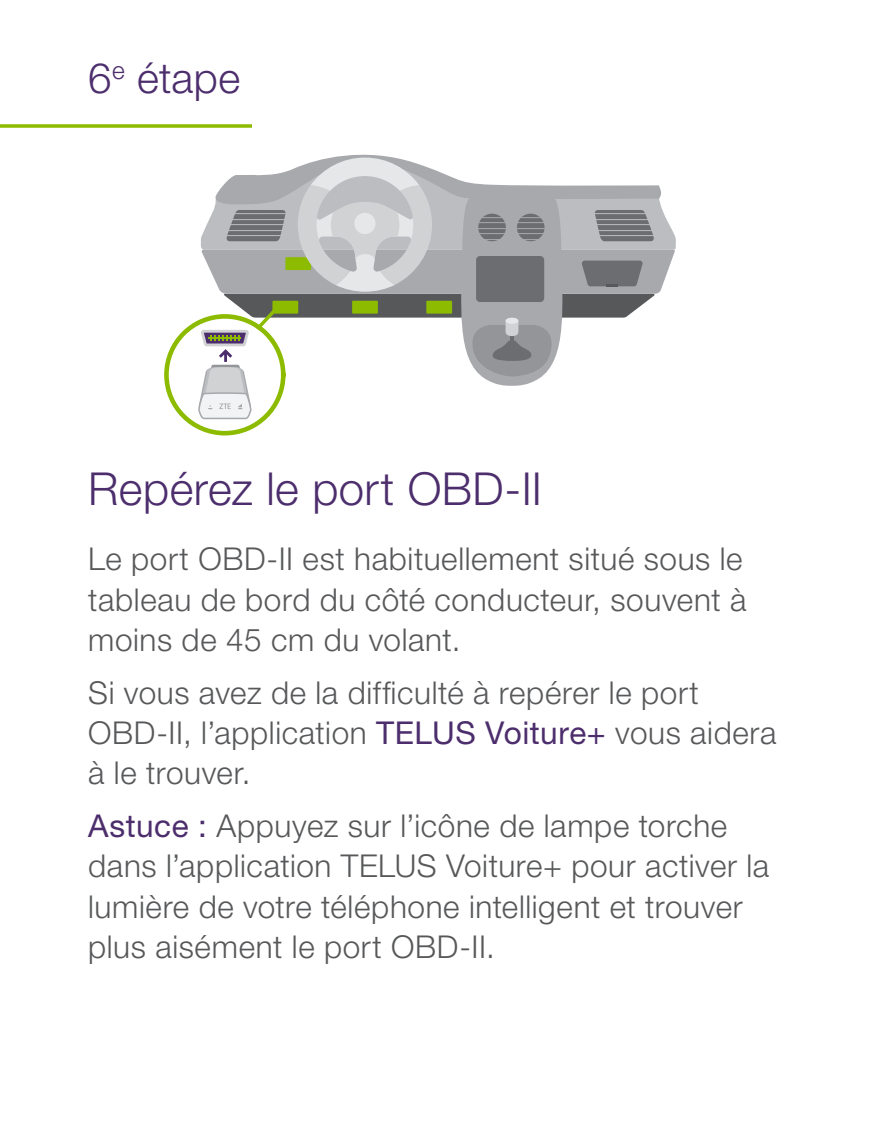
<style>
.page{position:relative;width:882px;height:1134px;background:#fff}
.page>*{position:absolute;margin:0;border:0;box-sizing:border-box;transform-origin:0 0}
.t1{font:300 45.5px "Helvetica Neue LT Std";letter-spacing:.01em;color:#4d2e6d}
.t2{font:300 42px "Helvetica Neue LT Std";letter-spacing:.01em;color:#4d2e6d}
.text{font:300 31.5px/40.2px "Helvetica Neue LT Std";letter-spacing:.02em;color:#57585a}
.s1{font-weight:400;color:#4d2e6d}
</style>
<div class="page">
<svg style="left:164px;top:154px;width:511px;height:282px"></svg>
<svg style="left:0;top:124px;width:252px;height:4px"></svg>
<p class="t2" style="left:88px;top:52px;width:154px">6<sup>e</sup> étape</p>
<p class="t1" style="left:88px;top:461px;width:455px">Repérez le port OBD-II</p>
<p class="text" style="left:88px;top:538px;width:660px;text-align:justify">Le port OBD-II est habituellement situé sous le tableau de bord du côté conducteur, souvent à moins de 45 cm du volant.</p>
<p class="text" style="left:88px;top:672px;width:690px">Si vous avez de la difficulté à repérer le port<br>OBD-II, l’application <span class="s1">TELUS Voiture+</span> vous aidera à le trouver.</p>
<p class="text" style="left:88px;top:805px;width:683px"><span class="s1">Astuce :</span> Appuyez sur l’icône de lampe torche dans l’application TELUS Voiture+ pour activer la lumière de votre téléphone intelligent et trouver plus aisément le port OBD-II.</p>
</div>
